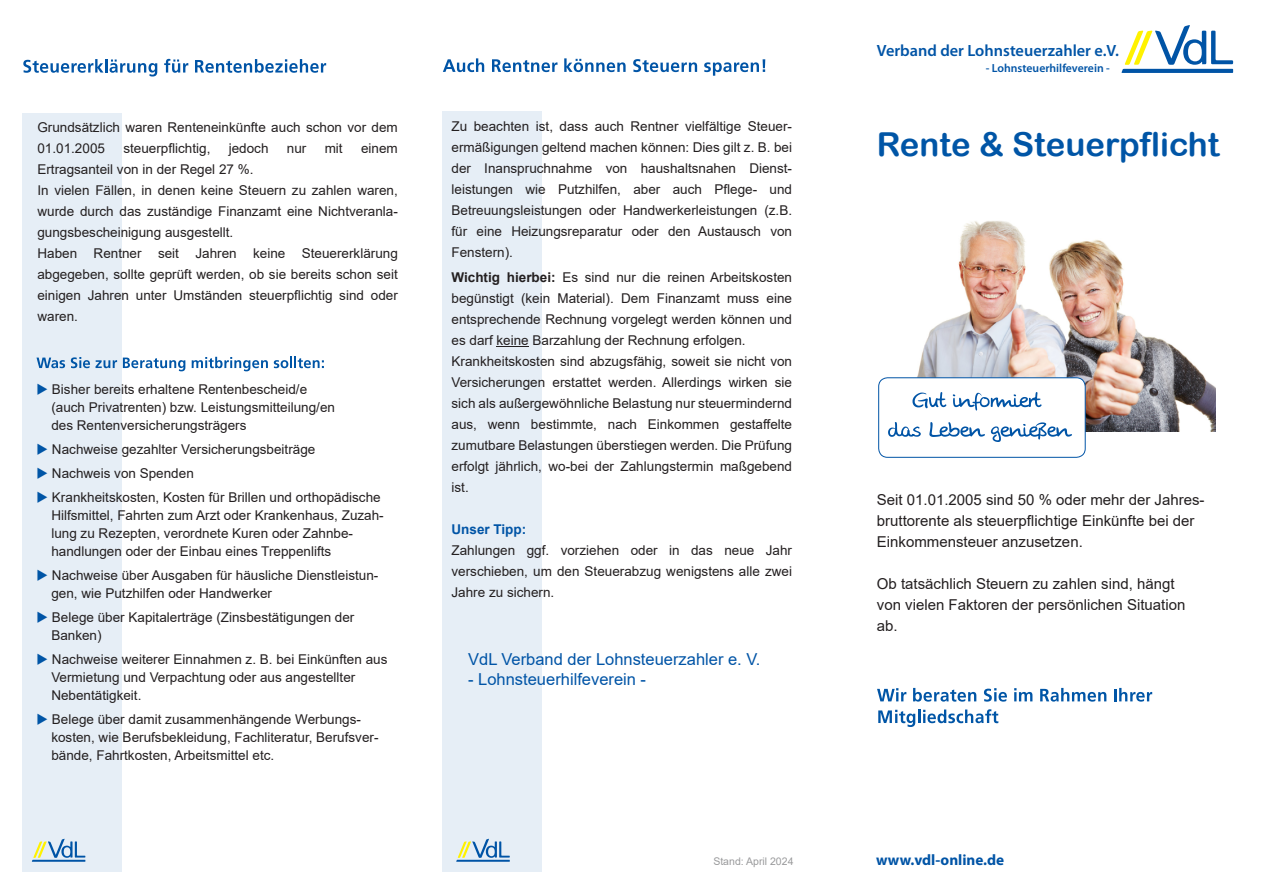
<style>
.page{position:relative;width:1263px;height:893px;background:#fff}
.page>*{position:absolute;margin:0;border:0;box-sizing:border-box;transform-origin:0 0}
.t1{font:33px "Arial Rounded MT Bold";color:#0055a6}
.t2{font:16.5px "Arial";color:#0054a6}
.t3{font:600 16.35px "Myriad Pro";color:#0054a6}
.t4{font:700 15.15px "Myriad Pro";color:#0054a6}
.t5{font:15px/21px "Arial";color:#231f20}
.t6{font:13.5px/21px "Arial";color:#231f20}
.t7{font:700 13.5px "Arial";color:#0054a6}
.t8{font:600 11.7px "Myriad Pro";color:#0054a6}
.t9{font:10.5px "Arial";color:rgb(109 110 112/.7)}
.s1{font-weight:700}
</style>
<div class="page">
<div style="left:443px;top:111px;width:99px;height:761px;background:#e6eef6"></div>
<div style="left:22px;top:113px;width:99px;height:759px;background:#e6eef6"></div>
<hr style="left:496px;top:346px;width:33px;height:1px;background:#231f20">
<svg style="left:443px;top:58px;width:41px;height:14px"></svg>
<svg style="left:492px;top:59px;width:65px;height:13px"></svg>
<svg style="left:564px;top:58px;width:62px;height:14px"></svg>
<svg style="left:633px;top:59px;width:64px;height:13px"></svg>
<svg style="left:704px;top:59px;width:61px;height:17px"></svg>
<svg style="left:23px;top:59px;width:80px;height:14px"></svg>
<hr style="left:105px;top:59px;width:3px;height:14px;background:#0054a6">
<svg style="left:110px;top:60px;width:47px;height:17px"></svg>
<svg style="left:164px;top:59px;width:24px;height:14px"></svg>
<svg style="left:195px;top:59px;width:131px;height:14px"></svg>
<svg style="left:1121px;top:25px;width:112px;height:48px"></svg>
<svg style="left:32px;top:839px;width:53px;height:23px"></svg>
<svg style="left:456px;top:839px;width:54px;height:23px"></svg>
<img style="left:897px;top:221px;width:319px;height:210px">
<div style="left:878px;top:378px;width:207px;height:79px;background:#fff;border:1px solid #0054a6;border-radius:9px"></div>
<svg style="left:912px;top:392px;width:129px;height:18px"></svg>
<svg style="left:888px;top:422px;width:184px;height:20px"></svg>
<svg style="left:877px;top:688px;width:29px;height:13px"></svg>
<svg style="left:913px;top:688px;width:63px;height:14px"></svg>
<svg style="left:984px;top:688px;width:23px;height:14px"></svg>
<svg style="left:1014px;top:688px;width:18px;height:13px"></svg>
<svg style="left:1040px;top:688px;width:66px;height:14px"></svg>
<svg style="left:1114px;top:688px;width:38px;height:14px"></svg>
<svg style="left:878px;top:709px;width:120px;height:18px"></svg>
<svg style="left:37px;top:358px;width:28px;height:10px"></svg>
<svg style="left:71px;top:357px;width:19px;height:11px"></svg>
<svg style="left:96px;top:360px;width:21px;height:8px"></svg>
<svg style="left:123px;top:358px;width:62px;height:13px"></svg>
<svg style="left:192px;top:357px;width:76px;height:14px"></svg>
<svg style="left:274px;top:357px;width:50px;height:11px"></svg>
<p class="t6" style="left:37px;top:118px;width:362px">Grundsätzlich waren Renteneinkünfte auch schon vor dem<br>01.01.2005</p>
<p class="t6" style="left:123px;top:139px;width:89px">steuerpflichtig,</p>
<p class="t6" style="left:229px;top:139px;width:41px">jedoch</p>
<p class="t6" style="left:287px;top:139px;width:21px">nur</p>
<p class="t6" style="left:325px;top:139px;width:19px">mit</p>
<p class="t6" style="left:361px;top:139px;width:38px">einem</p>
<p class="t6" style="left:37px;top:160px;width:362px">Ertragsanteil von in der Regel 27 %.<br>In vielen Fällen, in denen keine Steuern zu zahlen waren, wurde durch das zuständige Finanzamt eine Nichtveranla&shy;gungsbescheinigung ausgestellt.<br>Haben Rentner seit Jahren keine Steuererklärung abgegeben, sollte geprüft werden, ob sie bereits schon seit einigen Jahren unter Umständen steuerpflichtig sind oder waren.</p>
<p class="t6" style="left:51px;top:381px;width:285px;line-height:18px">Bisher bereits erhaltene Rentenbescheid/e (auch Privatrenten) bzw. Leistungsmitteilung/en des Rentenversicherungsträgers</p>
<p class="t6" style="left:52px;top:438px;width:330px;line-height:24px">Nachweise gezahlter Versicherungsbeiträge<br>Nachweis von Spenden<br>Krankheitskosten, Kosten für Brillen und orthopädische</p>
<p class="t6" style="left:51px;top:507px;width:334px;line-height:18px">Hilfsmittel, Fahrten zum Arzt oder Krankenhaus, Zuzah&shy;lung zu Rezepten, verordnete Kuren oder Zahnbe&shy;handlungen oder der Einbau eines Treppenlifts</p>
<p class="t6" style="left:51px;top:567px;width:329px;line-height:18px">Nachweise über Ausgaben für häusliche Dienstleistun&shy;gen, wie Putzhilfen oder Handwerker</p>
<p class="t6" style="left:51px;top:609px;width:305px;line-height:18px">Belege über Kapitalerträge (Zinsbestätigungen der<br>Banken)</p>
<p class="t6" style="left:51px;top:651px;width:338px;line-height:18px">Nachweise weiterer Einnahmen z. B. bei Einkünften aus<br>Vermietung und Verpachtung oder aus angestellter<br>Nebentätigkeit.</p>
<p class="t6" style="left:51px;top:711px;width:329px;line-height:18px">Belege über damit zusammenhängende Werbungs&shy;kosten, wie Berufsbekleidung, Fachliteratur, Berufsver&shy;bände, Fahrtkosten, Arbeitsmittel etc.</p>
<p class="t3" style="left:877px;top:44px;width:244px">Verband der Lohnsteuerzahler e.V.</p>
<p class="t6" style="left:451px;top:117px;width:342px;text-align:justify">Zu beachten ist, dass auch Rentner vielfältige Steuer&shy;ermäßigungen geltend machen können: Dies gilt z. B. bei der Inanspruchnahme von haushaltsnahen Dienst&shy;leistungen wie Putzhilfen, aber auch Pflege- und Betreuungsleistungen oder Handwerkerleistungen (z.B. für eine Heizungsreparatur oder den Austausch von Fenstern).</p>
<p class="t6" style="left:451px;top:268px;width:342px"><span class="s1">Wichtig hierbei:</span> Es sind nur die reinen Arbeitskosten begünstigt (kein Material). Dem Finanzamt muss eine entsprechende Rechnung vorgelegt werden können und es darf keine Barzahlung der Rechnung erfolgen.<br>Krankheitskosten sind abzugsfähig, soweit sie nicht von Versicherungen erstattet werden. Allerdings wirken sie sich als außergewöhnliche Belastung nur steuermindernd aus, wenn bestimmte, nach Einkommen gestaffelte zumutbare Belastungen überstiegen werden. Die Prüfung erfolgt jährlich, wo-bei der Zahlungstermin maßgebend ist.</p>
<p class="t7" style="left:451px;top:524px;width:76px">Unser Tipp:</p>
<p class="t6" style="left:451px;top:541px;width:342px;text-align:justify">Zahlungen ggf. vorziehen oder in das neue Jahr verschieben, um den Steuerabzug wenigstens alle zwei Jahre zu sichern.</p>
<p class="t2" style="left:468px;top:653px;width:294px">VdL Verband der Lohnsteuerzahler e. V.</p>
<p class="t2" style="left:468px;top:673px;width:179px">- Lohnsteuerhilfeverein -</p>
<p class="t8" style="left:986px;top:63px;width:126px">- Lohnsteuerhilfeverein -</p>
<h1 class="t1" style="left:877px;top:132px;width:344px">Rente &amp; Steuerpflicht</h1>
<p class="t5" style="left:877px;top:490px;width:329px">Seit 01.01.2005 sind 50 % oder mehr der Jahres&shy;bruttorente als steuerpflichtige Einkünfte bei der<br>Einkommensteuer anzusetzen.</p>
<p class="t5" style="left:877px;top:574px;width:310px">Ob tatsächlich Steuern zu zahlen sind, hängt von vielen Faktoren der persönlichen Situation ab.</p>
<p class="t9" style="left:713px;top:858px;width:82px">Stand: April 2024</p>
<p class="t4" style="left:876px;top:854px;width:130px">www.vdl-online.de</p>
</div>
